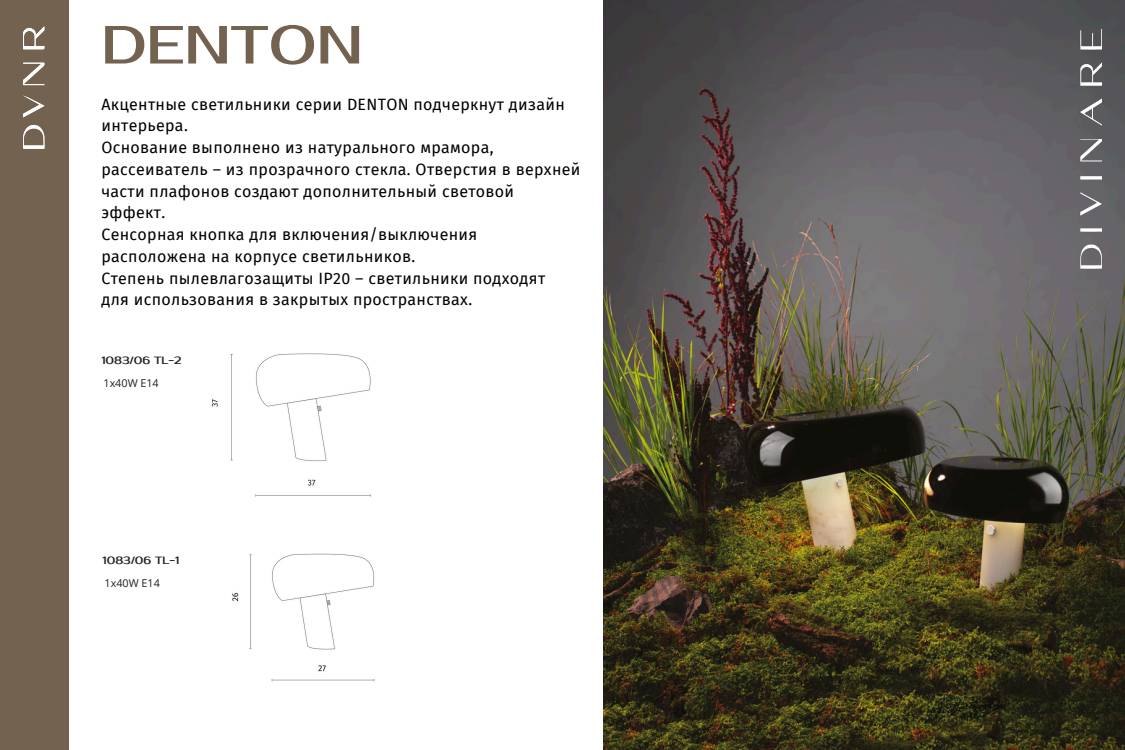
<style>
.page{position:relative;width:1125px;height:750px;background:#fff}
.page>*{position:absolute;margin:0;border:0;box-sizing:border-box;transform-origin:0 0}
.t1{font:53.6px "Prosto One";color:#736250}
.t2{font:16px/21.8px "Fira Sans";letter-spacing:.02em;color:#000}
.t3{font:10.8px "Open Sans";color:#231f20}
.t4{font:10.6px "Prosto One";color:#231f20}
</style>
<div class="page">
<img style="left:603px;top:0;width:522px;height:750px">
<svg style="left:1080px;top:192px;width:22px;height:24px"></svg>
<svg style="left:1080px;top:62px;width:22px;height:24px"></svg>
<svg style="left:1080px;top:29px;width:22px;height:21px"></svg>
<svg style="left:1080px;top:139px;width:22px;height:22px"></svg>
<svg style="left:1080px;top:176px;width:22px;height:4px"></svg>
<svg style="left:1080px;top:244px;width:22px;height:25px"></svg>
<svg style="left:1080px;top:98px;width:22px;height:28px"></svg>
<svg style="left:1080px;top:228px;width:22px;height:4px"></svg>
<div style="left:0;top:0;width:68px;height:750px;background:#736250"></div>
<svg style="left:23px;top:26px;width:21px;height:23px"></svg>
<svg style="left:23px;top:125px;width:21px;height:24px"></svg>
<svg style="left:23px;top:63px;width:21px;height:22px"></svg>
<svg style="left:23px;top:95px;width:21px;height:22px"></svg>
<img style="left:211px;top:353px;width:160px;height:144px">
<img style="left:232px;top:553px;width:143px;height:128px">
<h1 class="t1" style="left:101px;top:13px;width:263px">DENTON</h1>
<p class="t2" style="left:101px;top:93px;width:481px">Акцентные светильники серии DENTON подчеркнут дизайн интерьера.<br>Основание выполнено из натурального мрамора, рассеиватель – из прозрачного стекла. Отверстия в верхней части плафонов создают дополнительный световой эффект.<br>Сенсорная кнопка для включения/выключения расположена на корпусе светильников.<br>Степень пылевлагозащиты IP20 – светильники подходят<br>для использования в закрытых пространствах.</p>
<p class="t4" style="left:101px;top:354px;width:82px">1083/06 TL-2</p>
<p class="t3" style="left:104px;top:375px;width:57px">1x40W E14</p>
<h3 class="t4" style="left:102px;top:554px;width:78px">1083/06 TL-1</h3>
<h3 class="t3" style="left:105px;top:575px;width:57px">1x40W E14</h3>
</div>
